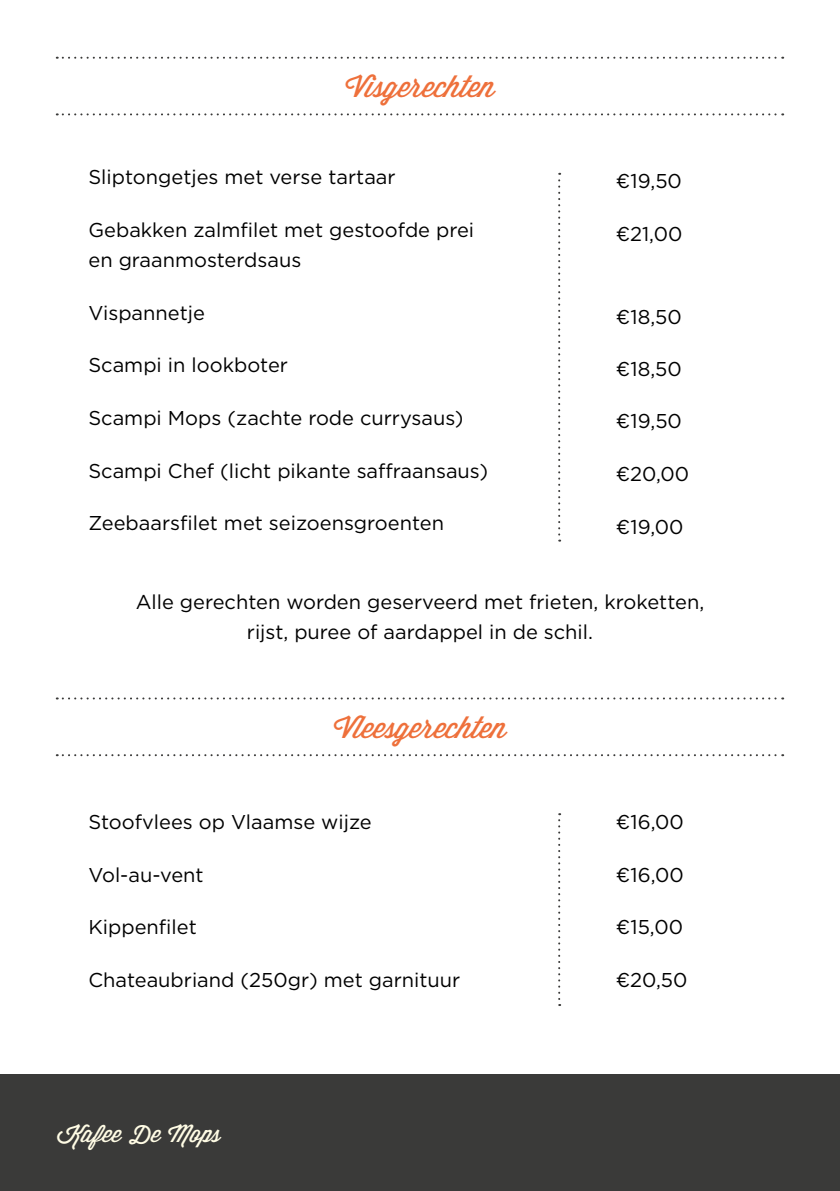
<style>
.page{position:relative;width:840px;height:1191px;background:#fff}
.page>*{position:absolute;margin:0;border:0;box-sizing:border-box;transform-origin:0 0}
.t1{font:30px "Wisdom Script AI";color:#ee703b}
.t2{font:24px "Wisdom Script AI";color:#fffce5}
.t3{font:20px/30px "Gotham";color:#000}
</style>
<div class="page">
<div style="left:0;top:1074px;width:839px;height:117px;background:#3a3a39"></div>
<svg style="left:558px;top:173px;width:2px;height:368px"></svg>
<svg style="left:558px;top:813px;width:2px;height:193px"></svg>
<svg style="left:57px;top:113px;width:725px;height:2px"></svg>
<svg style="left:57px;top:754px;width:725px;height:2px"></svg>
<svg style="left:57px;top:57px;width:725px;height:2px"></svg>
<svg style="left:57px;top:697px;width:725px;height:2px"></svg>
<h1 class="t1" style="left:345px;top:64px;width:151px">Visgerechten</h1>
<p class="t3" style="left:88px;top:162px;width:308px">Sliptongetjes met verse tartaar</p>
<p class="t3" style="left:88px;top:214px;width:387px">Gebakken zalmfilet met gestoofde prei en graanmosterdsaus</p>
<p class="t3" style="left:88px;top:297px;width:118px">Vispannetje</p>
<p class="t3" style="left:88px;top:350px;width:201px">Scampi in lookboter</p>
<p class="t3" style="left:88px;top:402px;width:376px">Scampi Mops (zachte rode currysaus)</p>
<p class="t3" style="left:88px;top:455px;width:401px">Scampi Chef (licht pikante saffraansaus)</p>
<p class="t3" style="left:88px;top:508px;width:357px">Zeebaarsfilet met seizoensgroenten</p>
<p class="t3" style="left:615px;top:166px;width:68px">€19,50</p>
<p class="t3" style="left:615px;top:218px;width:68px">€21,00</p>
<p class="t3" style="left:615px;top:302px;width:67px">€18,50</p>
<p class="t3" style="left:615px;top:353px;width:67px">€18,50</p>
<p class="t3" style="left:615px;top:406px;width:68px">€19,50</p>
<p class="t3" style="left:615px;top:458px;width:75px">€20,00</p>
<p class="t3" style="left:615px;top:511px;width:69px">€19,00</p>
<p class="t3" style="left:136px;top:586px;width:569px;text-align:center">Alle gerechten worden geserveerd met frieten, kroketten, rijst, puree of aardappel in de schil.</p>
<h1 class="t1" style="left:333px;top:704px;width:174px">Vleesgerechten</h1>
<p class="t3" style="left:88px;top:806px;width:284px">Stoofvlees op Vlaamse wijze</p>
<p class="t3" style="left:88px;top:859px;width:117px">Vol-au-vent</p>
<p class="t3" style="left:88px;top:911px;width:110px">Kippenfilet</p>
<p class="t3" style="left:88px;top:964px;width:373px">Chateaubriand (250gr) met garnituur</p>
<p class="t2" style="left:57px;top:1114px;width:165px">Kafee De Mops</p>
<p class="t3" style="left:615px;top:806px;width:69px">€16,00</p>
<p class="t3" style="left:615px;top:859px;width:69px">€16,00</p>
<p class="t3" style="left:615px;top:911px;width:69px">€15,00</p>
<p class="t3" style="left:615px;top:964px;width:73px">€20,50</p>
</div>
